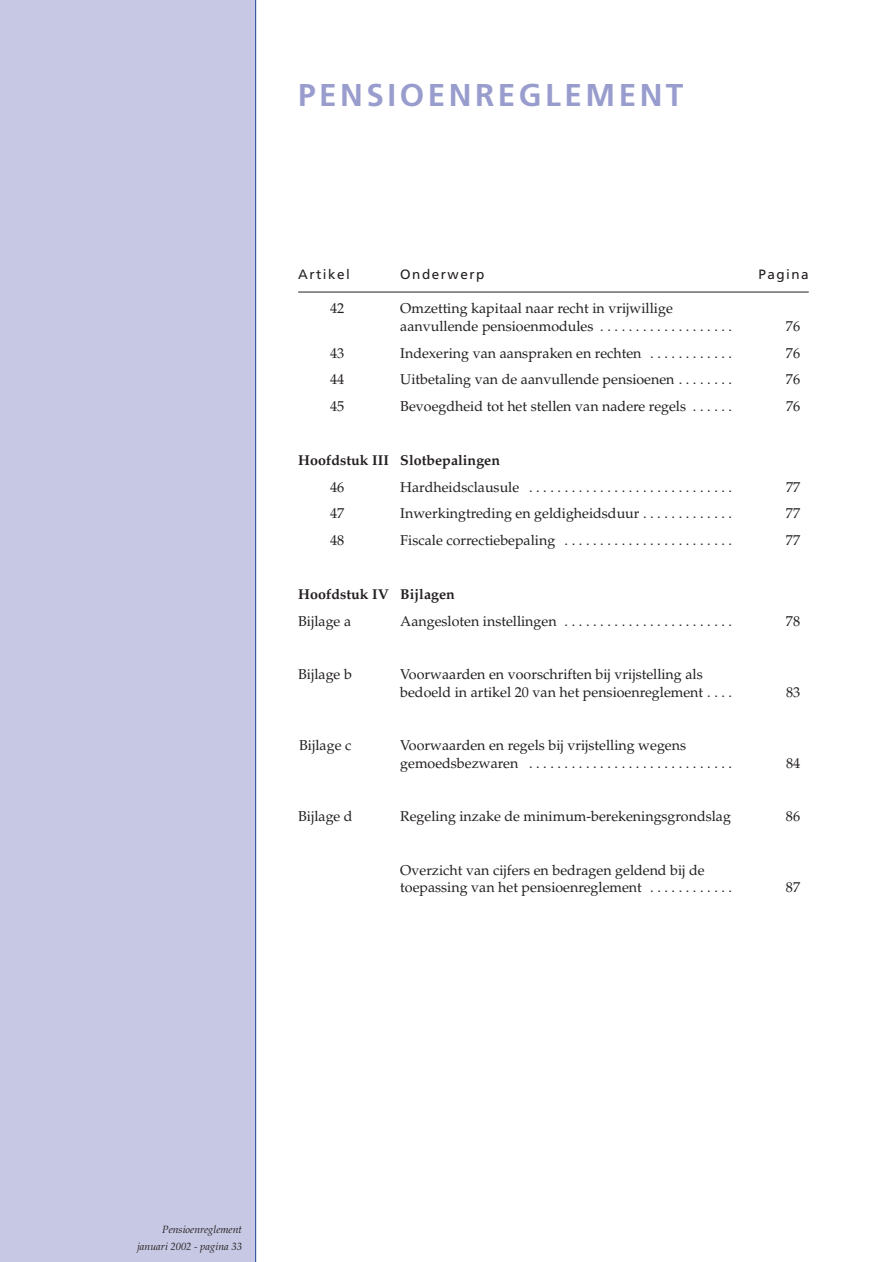
<style>
.page{position:relative;width:893px;height:1262px;background:#fff}
.page>*{position:absolute;margin:0;border:0;box-sizing:border-box;transform-origin:0 0}
.t1{font:700 31.5px "Frutiger";letter-spacing:.11em;color:#999dcd}
.t2{font:14.25px/17.2px "Palatino";color:#231f20}
.t3{font:700 14.25px/26.8px "Palatino";color:#231f20}
.t4{font:13.5px "Frutiger";letter-spacing:.11em;color:#231f20}
.t5{font:italic 10.5px/17.2px "Palatino";color:#231f20;text-align:right}
.s1{color:#fff}
.s2{font-weight:400}
.s3{font-weight:400;color:#fff}
</style>
<div class="page">
<div style="left:0;top:0;width:256px;height:1261px;background:#c7c8e4"></div>
<hr style="left:255px;top:0;width:1px;height:1261px;background:#1d449b">
<hr style="left:298px;top:292px;width:510px;height:1px;background:#231f20">
<h1 class="t1" style="left:298px;top:83px;width:387px">PENSIOENREGLEMENT</h1>
<p class="t4" style="left:298px;top:269px;width:53px">Artikel</p>
<p class="t4" style="left:400px;top:269px;width:85px">Onderwerp</p>
<p class="t4" style="left:758px;top:269px;width:52px">Pagina</p>
<p class="t2" style="left:330px;top:301px;width:23px">42<span class="s1">z</span></p>
<p class="t2" style="left:400px;top:301px;width:333px">Omzetting kapitaal naar recht in vrijwillige aanvullende pensioenmodules . . . . . . . . . . . . . . . . . . .</p>
<p class="t2" style="left:786px;top:319px;width:16px">76</p>
<p class="t2" style="left:330px;top:346px;width:23px">43<span class="s1">z</span></p>
<p class="t2" style="left:400px;top:346px;width:333px">Indexering van aanspraken en rechten . . . . . . . . . . . .</p>
<p class="t2" style="left:786px;top:346px;width:16px">76</p>
<p class="t2" style="left:330px;top:372px;width:23px">44<span class="s1">z</span></p>
<p class="t2" style="left:400px;top:372px;width:333px">Uitbetaling van de aanvullende pensioenen . . . . . . . .</p>
<p class="t2" style="left:786px;top:372px;width:16px">76</p>
<p class="t2" style="left:330px;top:399px;width:23px">45<span class="s1">z</span></p>
<p class="t2" style="left:400px;top:399px;width:333px">Bevoegdheid tot het stellen van nadere regels . . . . . .</p>
<p class="t2" style="left:786px;top:399px;width:16px">76</p>
<p class="t3" style="left:330px;top:448px;width:171px;text-indent:-32px">Hoofdstuk III Slotbepalingen<br><span class="s2">46</span><span class="s3">z</span></p>
<p class="t2" style="left:400px;top:480px;width:333px">Hardheidsclausule . . . . . . . . . . . . . . . . . . . . . . . . . . . . .</p>
<p class="t2" style="left:786px;top:480px;width:16px">77</p>
<p class="t2" style="left:330px;top:506px;width:23px">47<span class="s1">z</span></p>
<p class="t2" style="left:400px;top:506px;width:333px">Inwerkingtreding en geldigheidsduur . . . . . . . . . . . . .</p>
<p class="t2" style="left:786px;top:506px;width:16px">77</p>
<p class="t2" style="left:330px;top:533px;width:23px">48<span class="s1">z</span></p>
<p class="t2" style="left:400px;top:533px;width:333px">Fiscale correctiebepaling . . . . . . . . . . . . . . . . . . . . . . . .</p>
<p class="t2" style="left:786px;top:533px;width:16px">77</p>
<p class="t3" style="left:298px;top:582px;width:158px">Hoofdstuk IV Bijlagen</p>
<p class="t2" style="left:298px;top:614px;width:54px">Bijlage a</p>
<p class="t2" style="left:400px;top:614px;width:333px">Aangesloten instellingen . . . . . . . . . . . . . . . . . . . . . . . .</p>
<p class="t2" style="left:786px;top:614px;width:16px">78</p>
<p class="t2" style="left:298px;top:667px;width:55px">Bijlage b</p>
<p class="t2" style="left:400px;top:667px;width:333px">Voorwaarden en voorschriften bij vrijstelling als bedoeld in artikel 20 van het pensioenreglement . . . .</p>
<p class="t2" style="left:786px;top:685px;width:16px">83</p>
<p class="t2" style="left:299px;top:738px;width:54px">Bijlage c</p>
<p class="t2" style="left:400px;top:738px;width:333px">Voorwaarden en regels bij vrijstelling wegens gemoedsbezwaren . . . . . . . . . . . . . . . . . . . . . . . . . . . . .</p>
<p class="t2" style="left:786px;top:755px;width:16px">84</p>
<p class="t2" style="left:298px;top:809px;width:56px">Bijlage d</p>
<p class="t2" style="left:400px;top:809px;width:332px">Regeling inzake de minimum-berekeningsgrondslag</p>
<p class="t2" style="left:786px;top:809px;width:16px">86</p>
<p class="t2" style="left:400px;top:863px;width:333px">Overzicht van cijfers en bedragen geldend bij de toepassing van het pensioenreglement . . . . . . . . . . . .</p>
<p class="t2" style="left:786px;top:880px;width:16px">87</p>
<p class="t5" style="left:137px;top:1221px;width:106px">Pensioenreglement januari 2002 - pagina 33</p>
</div>
